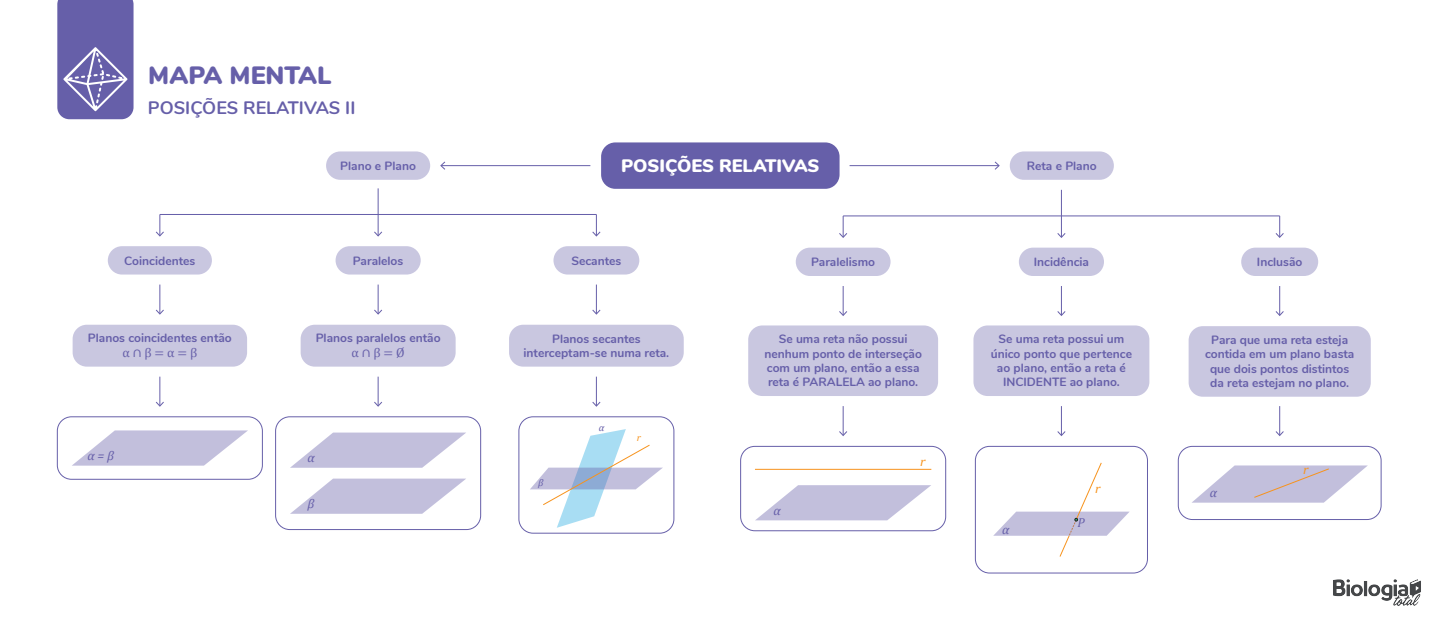
<style>
.page{position:relative;width:1443px;height:627px;background:#fff}
.page>*{position:absolute;margin:0;border:0;box-sizing:border-box;transform-origin:0 0}
.t1{font:900 25px "Nunito";color:#665fa9}
.t2{font:700 18px "Nunito";color:#665fa9}
.t3{font:900 18px "Nunito";color:#fff}
.t4{font:13px "Cambria Math";color:#665fa9}
.t5{font:italic 13px "Cambria";color:#665fa9}
.t6{font:italic 13px "Cambria";color:#f7931d}
.t7{font:700 12px/14.4px "Nunito";color:#665fa9;text-align:center}
.t8{font:italic 10px "Cambria";color:#665fa9}
.t9{font:italic 10px "Cambria";color:#f7931d}
</style>
<div class="page">
<img style="left:1333px;top:579px;width:88px;height:27px">
<svg style="left:57px;top:0;width:76px;height:119px;background:#746eb1"></svg>
<hr style="left:441px;top:165px;width:149px;height:1px;background:#665fa9">
<svg style="left:440px;top:161px;width:5px;height:9px"></svg>
<hr style="left:849px;top:165px;width:149px;height:1px;background:#665fa9">
<svg style="left:994px;top:161px;width:5px;height:9px"></svg>
<div style="left:601px;top:142px;width:238px;height:47px;background:#665fa9;border-radius:14px"></div>
<div style="left:326px;top:151px;width:104px;height:29px;background:#c9c7e0;border-radius:14px"></div>
<div style="left:1009px;top:151px;width:104px;height:29px;background:#c9c7e0;border-radius:14px"></div>
<div style="left:335px;top:246px;width:86px;height:28px;background:#c9c7e0;border-radius:14px"></div>
<div style="left:553px;top:246px;width:86px;height:28px;background:#c9c7e0;border-radius:14px"></div>
<div style="left:108px;top:246px;width:104px;height:28px;background:#c9c7e0;border-radius:14px"></div>
<svg style="left:592px;top:284px;width:8px;height:30px"></svg>
<svg style="left:374px;top:284px;width:8px;height:30px"></svg>
<svg style="left:156px;top:284px;width:8px;height:30px"></svg>
<svg style="left:592px;top:376px;width:8px;height:30px"></svg>
<svg style="left:374px;top:376px;width:8px;height:30px"></svg>
<svg style="left:156px;top:376px;width:8px;height:30px"></svg>
<div style="left:509px;top:324px;width:174px;height:42px;background:#c9c7e0;border-radius:14px"></div>
<div style="left:300px;top:324px;width:155px;height:42px;background:#c9c7e0;border-radius:14px"></div>
<div style="left:73px;top:324px;width:174px;height:42px;background:#c9c7e0;border-radius:14px"></div>
<div style="left:748px;top:325px;width:190px;height:71px;background:#c9c7e0;border-radius:14px"></div>
<div style="left:973px;top:325px;width:176px;height:71px;background:#c9c7e0;border-radius:14px"></div>
<div style="left:1188px;top:326px;width:182px;height:70px;background:#c9c7e0;border-radius:14px"></div>
<svg style="left:156px;top:214px;width:8px;height:22px"></svg>
<svg style="left:592px;top:214px;width:8px;height:22px"></svg>
<svg style="left:374px;top:188px;width:8px;height:48px"></svg>
<hr style="left:160px;top:214px;width:436px;height:1px;background:#665fa9">
<svg style="left:73px;top:430px;width:175px;height:35px"></svg>
<div style="left:57px;top:416px;width:206px;height:63px;border:1px solid #665fa9;border-radius:14px"></div>
<svg style="left:291px;top:432px;width:175px;height:35px"></svg>
<svg style="left:291px;top:478px;width:175px;height:35px"></svg>
<div style="left:275px;top:416px;width:206px;height:114px;border:1px solid #665fa9;border-radius:14px"></div>
<div style="left:518px;top:416px;width:156px;height:117px;border:1px solid #665fa9;border-radius:14px"></div>
<svg style="left:530px;top:429px;width:133px;height:98px"></svg>
<div style="left:1018px;top:247px;width:85px;height:29px;background:#c9c7e0;border-radius:14px"></div>
<div style="left:1241px;top:247px;width:77px;height:29px;background:#c9c7e0;border-radius:14px"></div>
<div style="left:795px;top:247px;width:95px;height:29px;background:#c9c7e0;border-radius:14px"></div>
<svg style="left:1275px;top:286px;width:8px;height:30px"></svg>
<svg style="left:1057px;top:286px;width:8px;height:30px"></svg>
<svg style="left:839px;top:286px;width:8px;height:30px"></svg>
<svg style="left:1275px;top:406px;width:8px;height:30px"></svg>
<svg style="left:1057px;top:406px;width:8px;height:30px"></svg>
<svg style="left:839px;top:406px;width:8px;height:30px"></svg>
<svg style="left:839px;top:216px;width:8px;height:22px"></svg>
<svg style="left:1275px;top:216px;width:8px;height:22px"></svg>
<svg style="left:1057px;top:190px;width:8px;height:48px"></svg>
<hr style="left:843px;top:215px;width:436px;height:1px;background:#665fa9">
<div style="left:740px;top:446px;width:206px;height:85px;border:1px solid #665fa9;border-radius:14px"></div>
<svg style="left:756px;top:485px;width:175px;height:35px"></svg>
<hr style="left:755px;top:468px;width:176px;height:1px;background:#f7931d">
<div style="left:974px;top:446px;width:173px;height:127px;border:1px solid #665fa9;border-radius:14px"></div>
<svg style="left:993px;top:462px;width:136px;height:95px"></svg>
<div style="left:1177px;top:446px;width:204px;height:74px;border:1px solid #665fa9;border-radius:14px"></div>
<svg style="left:1192px;top:465px;width:175px;height:37px"></svg>
<h1 class="t1" style="left:148px;top:57px;width:185px">MAPA MENTAL</h1>
<h2 class="t2" style="left:148px;top:94px;width:209px">POSIÇÕES RELATIVAS II</h2>
<p class="t7" style="left:340px;top:158px;width:77px">Plano e Plano</p>
<h2 class="t3" style="left:621px;top:152px;width:200px">POSIÇÕES RELATIVAS</h2>
<p class="t7" style="left:1026px;top:158px;width:71px">Reta e Plano</p>
<p class="t7" style="left:124px;top:252px;width:73px">Coincidentes</p>
<p class="t7" style="left:353px;top:252px;width:52px">Paralelos</p>
<p class="t7" style="left:571px;top:252px;width:52px">Secantes</p>
<p class="t7" style="left:88px;top:329px;width:145px">Planos coincidentes então</p>
<p class="t4" style="left:122px;top:345px;width:76px">α∩ β=α =β</p>
<p class="t7" style="left:316px;top:329px;width:126px">Planos paralelos então</p>
<p class="t4" style="left:351px;top:345px;width:55px">α∩ β=Ø</p>
<p class="t5" style="left:87px;top:446px;width:28px">α = β</p>
<p class="t5" style="left:307px;top:448px;width:9px">α</p>
<p class="t5" style="left:307px;top:494px;width:8px">β</p>
<p class="t7" style="left:523px;top:330px;width:147px">Planos secantes interceptam-se numa reta.</p>
<p class="t8" style="left:538px;top:475px;width:7px">β</p>
<p class="t8" style="left:599px;top:420px;width:7px">α</p>
<p class="t9" style="left:636px;top:430px;width:6px">r</p>
<p class="t7" style="left:811px;top:254px;width:66px">Paralelismo</p>
<p class="t7" style="left:1033px;top:254px;width:57px">Incidência</p>
<p class="t7" style="left:1256px;top:254px;width:47px">Inclusão</p>
<p class="t7" style="left:764px;top:331px;width:159px">Se uma reta não possui nenhum ponto de interseção com um plano, então a essa reta é PARALELA ao plano.</p>
<p class="t7" style="left:990px;top:331px;width:143px">Se uma reta possui um único ponto que pertence ao plano, então a reta é<br>INCIDENTE ao plano.</p>
<p class="t7" style="left:1204px;top:332px;width:151px">Para que uma reta esteja contida em um plano basta que dois pontos distintos da reta estejam no plano.</p>
<p class="t5" style="left:773px;top:501px;width:9px">α</p>
<p class="t6" style="left:920px;top:452px;width:7px">r</p>
<p class="t5" style="left:1002px;top:520px;width:9px">α</p>
<p class="t5" style="left:1077px;top:513px;width:9px">P</p>
<p class="t6" style="left:1095px;top:479px;width:7px">r</p>
<p class="t5" style="left:1209px;top:483px;width:9px">α</p>
<p class="t6" style="left:1302px;top:460px;width:7px">r</p>
</div>
